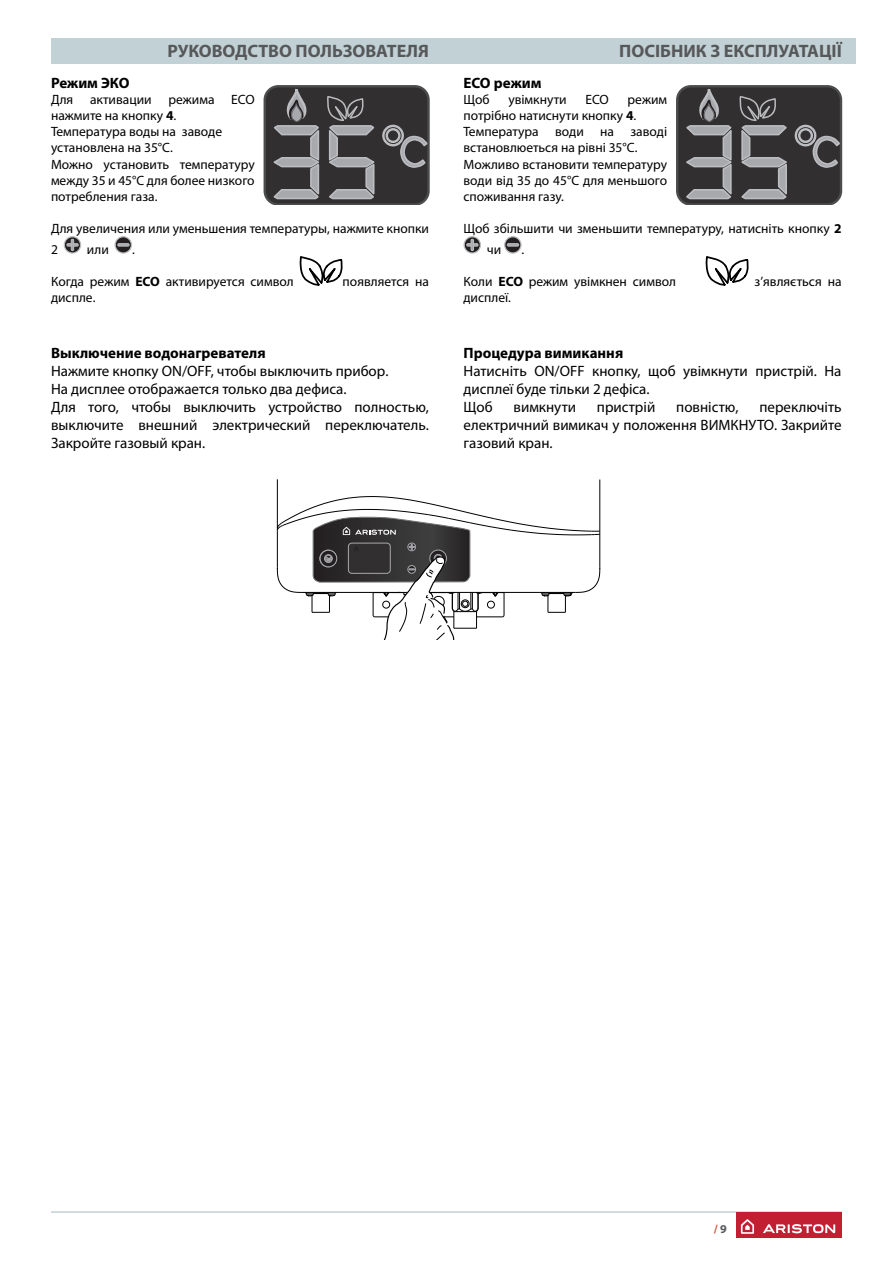
<style>
.page{position:relative;width:893px;height:1263px;background:#fff}
.page>*{position:absolute;margin:0;border:0;box-sizing:border-box;transform-origin:0 0}
.t1{font:700 18px "Myriad Pro";color:#57585a}
.t2{font:15px/18px "Myriad Pro";color:#000}
.t3{font:700 15px "Myriad Pro";color:#000}
.t4{font:13.5px/16.2px "Myriad Pro";color:#000}
.t5{font:700 12px "Myriad Pro";color:#d55541}
.s1{font-weight:700}
.s2{color:#57585a}
</style>
<div class="page">
<hr style="left:51px;top:1211px;width:791px;height:1px;background:#c2d1d5">
<div style="left:736px;top:1211px;width:105px;height:26px;background:#c31f33"></div>
<svg style="left:741px;top:1219px;width:13px;height:14px"></svg>
<svg style="left:763px;top:1224px;width:72px;height:9px"></svg>
<div style="left:51px;top:38px;width:804px;height:25px;background:#c2d1d5"></div>
<hr style="left:599px;top:479px;width:1px;height:52px;background:#000">
<hr style="left:277px;top:479px;width:1px;height:44px;background:#000">
<svg style="left:277px;top:496px;width:323px;height:143px"></svg>
<svg style="left:64px;top:237px;width:17px;height:16px"></svg>
<div style="left:64px;top:236px;width:17px;height:18px;border:1px solid #bcbdc0;border-radius:50%"></div>
<svg style="left:67px;top:239px;width:12px;height:12px"></svg>
<svg style="left:115px;top:237px;width:16px;height:16px"></svg>
<div style="left:114px;top:236px;width:18px;height:18px;border:1px solid #bcbdc0;border-radius:50%"></div>
<svg style="left:117px;top:243px;width:12px;height:3px"></svg>
<svg style="left:299px;top:256px;width:44px;height:30px"></svg>
<svg style="left:464px;top:237px;width:16px;height:16px"></svg>
<div style="left:463px;top:236px;width:18px;height:18px;border:1px solid #bcbdc0;border-radius:50%"></div>
<svg style="left:466px;top:239px;width:12px;height:11px"></svg>
<div style="left:470px;top:239px;width:4px;height:12px;border:1px solid #bcbdc0"></div>
<svg style="left:504px;top:237px;width:17px;height:16px"></svg>
<div style="left:504px;top:236px;width:17px;height:18px;border:1px solid #bcbdc0;border-radius:50%"></div>
<svg style="left:507px;top:243px;width:12px;height:3px"></svg>
<svg style="left:705px;top:256px;width:44px;height:30px"></svg>
<svg style="left:263px;top:85px;width:166px;height:119px;background:#515052"></svg>
<svg style="left:676px;top:85px;width:166px;height:119px;background:#504f51"></svg>
<h1 class="t1" style="left:167px;top:41px;width:263px">РУКОВОДСТВО ПОЛЬЗОВАТЕЛЯ</h1>
<h1 class="t1" style="left:619px;top:41px;width:224px">ПОСІБНИК З ЕКСПЛУАТАЦІЇ</h1>
<p class="t3" style="left:51px;top:75px;width:80px">Режим ЭКО</p>
<p class="t4" style="left:51px;top:92px;width:205px">Для активации режима ECO нажмите на кнопку <span class="s1">4</span>.<br>Температура воды на заводе установлена на 35°C.<br>Можно установить температуру между 35 и 45°С для более низкого потребления газа.</p>
<p class="t4" style="left:51px;top:219px;width:379px;line-height:20.2px">Для увеличения или уменьшения температуры, нажмите кнопки<br>2</p>
<p class="t4" style="left:87px;top:241px;width:23px">или</p>
<p class="t4" style="left:132px;top:241px;width:4px">.</p>
<p class="t4" style="left:51px;top:273px;width:244px">Когда режим <span class="s1">ECO</span> активируется символ</p>
<p class="t4" style="left:342px;top:273px;width:88px">появляется на</p>
<p class="t4" style="left:51px;top:290px;width:46px">диспле.</p>
<p class="t3" style="left:51px;top:345px;width:216px">Выключение водонагревателя</p>
<p class="t2" style="left:51px;top:362px;width:379px">Нажмите кнопку ON/OFF, чтобы выключить прибор.<br>На дисплее отображается только два дефиса.<br>Для того, чтобы выключить устройство полностью, выключите внешний электрический переключатель.<br>Закройте газовый кран.</p>
<p class="t3" style="left:463px;top:75px;width:79px">ECO режим</p>
<p class="t4" style="left:463px;top:92px;width:28px">Щоб</p>
<p class="t4" style="left:508px;top:92px;width:60px">увімкнути</p>
<p class="t4" style="left:585px;top:92px;width:25px">ECO</p>
<p class="t4" style="left:463px;top:92px;width:205px;text-indent:164px">режим потрібно натиснути кнопку <span class="s1">4</span>.<br>Температура води на заводі встановлюеться на рівні 35°C.<br>Можливо встановити температуру води від 35 до 45°C для меньшого споживання газу.</p>
<p class="t4" style="left:487px;top:219px;width:356px;line-height:20.2px;text-indent:-23px">Щоб збільшити чи зменьшити температуру, натисніть кнопку <span class="s1">2 </span>чи</p>
<p class="t4" style="left:521px;top:241px;width:4px">.</p>
<p class="t4" style="left:463px;top:273px;width:214px">Коли <span class="s1">ECO</span> режим увімкнен символ</p>
<p class="t4" style="left:754px;top:273px;width:88px">з’являється на</p>
<p class="t4" style="left:463px;top:290px;width:49px">дисплеї.</p>
<p class="t3" style="left:463px;top:345px;width:161px">Процедура вимикання</p>
<p class="t2" style="left:463px;top:362px;width:379px">Натисніть ON/OFF кнопку, щоб увімкнути пристрій. На дисплеї буде тільки 2 дефіса.<br>Щоб</p>
<p class="t2" style="left:513px;top:398px;width:64px">вимкнути</p>
<p class="t2" style="left:597px;top:398px;width:60px">пристрій</p>
<p class="t2" style="left:676px;top:398px;width:64px">повністю,</p>
<p class="t2" style="left:463px;top:398px;width:379px;text-align:justify;text-indent:296px">переключіть електричний вимикач у положення ВИМКНУТО. Закрийте газовий кран.</p>
<p class="t5" style="left:713px;top:1222px;width:15px">/ <span class="s2">9</span></p>
</div>
